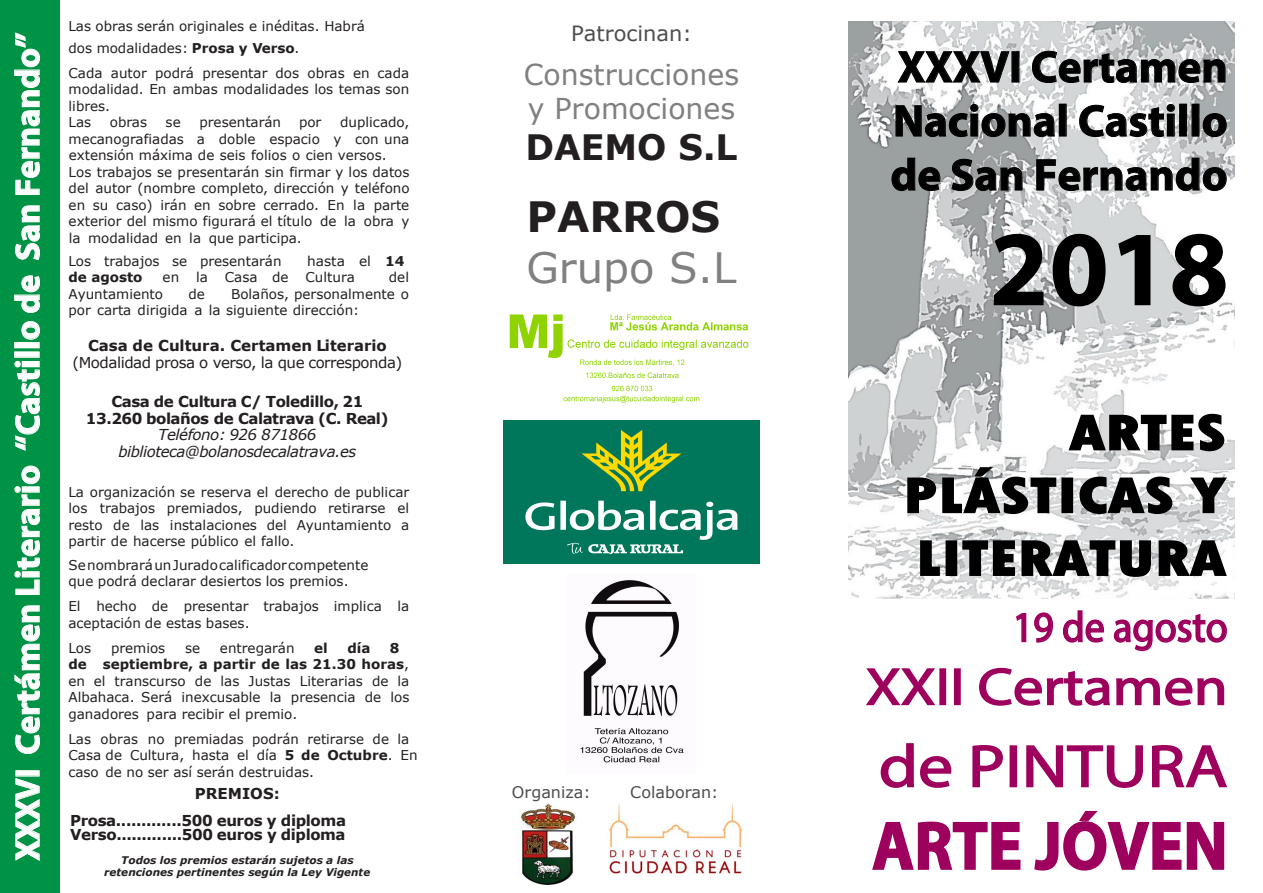
<style>
.page{position:relative;width:1263px;height:893px;background:#fff}
.page>*{position:absolute;margin:0;border:0;box-sizing:border-box;transform-origin:0 0}
.t1{font:700 108px "Myriad Pro";color:#000}
.t2{font:700 68.85px "Myriad Pro";color:#9e005d;scale:.94 1}
.t3{font:60px "Myriad Pro";color:#9e005d;scale:1.16 1}
.t4{font:800 condensed 52.35px/62.7px "Tw Cen";color:#000;text-align:justify;scale:1.31 1}
.t5{font:52.35px "Myriad Pro";color:#9e005d;scale:1.16 1}
.t6{font:700 45px/54px "Myriad Pro";color:#000;text-align:justify}
.t7{font:42.6px "Myriad Pro";color:#9e005d;scale:.94 1}
.t8{font:41.85px "Verdana";color:#808080}
.t9{font:700 41.85px "Verdana";color:#231f20}
.t10{font:700 34.95px "Verdana";color:#231f20}
.t11{font:700 34.5px "Myriad Pro";color:#fff}
.t12{font:28.8px/34px "Verdana";color:#808080}
.t13{font:21px "Verdana";color:#4d4d4d}
.t14{font:15.9px "Verdana";color:#4d4d4d}
.t15{font:700 15px/16.5px "Verdana";letter-spacing:-.025em;color:#231f20;text-align:center}
.t16{font:italic 15px/16.5px "Verdana";letter-spacing:-.03em;color:#231f20;text-align:center}
.t17{font:15px "Verdana";letter-spacing:-.03em;color:#231f20}
.t18{font:700 15px "Verdana";color:#231f20}
.t19{font:13.5px/16.5px "Verdana";color:#231f20}
.t20{font:700 13.5px "Verdana";color:#231f20}
.t21{font:italic 700 10.5px/12.3px "Verdana";color:#231f20;text-align:center}
.s1{font-weight:700}
.s2{font-size:52.5px}
</style>
<div class="page">
<img style="left:848px;top:21px;width:387px;height:577px">
<div style="left:0;top:0;width:59px;height:893px;background:#009245"></div>
<svg style="left:1016px;top:612px;width:11px;height:31px"></svg>
<svg style="left:1034px;top:612px;width:20px;height:31px"></svg>
<svg style="left:1063px;top:610px;width:41px;height:33px"></svg>
<svg style="left:1113px;top:614px;width:114px;height:38px"></svg>
<svg style="left:866px;top:668px;width:70px;height:38px"></svg>
<div style="left:939px;top:668px;width:7px;height:37px;border:2px solid #9e005d"></div>
<div style="left:954px;top:668px;width:7px;height:37px;border:2px solid #9e005d"></div>
<svg style="left:979px;top:667px;width:246px;height:39px"></svg>
<svg style="left:15px;top:778px;width:25px;height:83px"></svg>
<svg style="left:14px;top:605px;width:26px;height:149px"></svg>
<svg style="left:15px;top:466px;width:25px;height:129px"></svg>
<svg style="left:15px;top:361px;width:25px;height:90px"></svg>
<div style="left:15px;top:342px;width:24px;height:6px;border:1px solid #fff"></div>
<svg style="left:22px;top:321px;width:18px;height:19px"></svg>
<svg style="left:14px;top:275px;width:26px;height:38px"></svg>
<svg style="left:15px;top:205px;width:25px;height:55px"></svg>
<svg style="left:14px;top:33px;width:26px;height:162px"></svg>
<svg style="left:897px;top:51px;width:113px;height:32px"></svg>
<svg style="left:1032px;top:50px;width:194px;height:33px;background:#b2b4b5"></svg>
<svg style="left:895px;top:104px;width:160px;height:33px;background:#9fa1a2"></svg>
<div style="left:1059px;top:104px;width:8px;height:32px;border:1px solid #000"></div>
<svg style="left:1079px;top:104px;width:96px;height:33px"></svg>
<div style="left:1179px;top:104px;width:8px;height:32px;border:1px solid #000"></div>
<svg style="left:1202px;top:113px;width:25px;height:24px"></svg>
<svg style="left:891px;top:157px;width:50px;height:34px;background:#848889"></svg>
<svg style="left:951px;top:158px;width:72px;height:33px;background:#939597"></svg>
<svg style="left:1036px;top:157px;width:191px;height:34px"></svg>
<svg style="left:1068px;top:413px;width:157px;height:39px"></svg>
<svg style="left:907px;top:466px;width:150px;height:49px"></svg>
<div style="left:1061px;top:477px;width:12px;height:36px;border:2px solid #000"></div>
<svg style="left:1079px;top:476px;width:94px;height:39px"></svg>
<svg style="left:1189px;top:477px;width:39px;height:37px"></svg>
<svg style="left:919px;top:539px;width:22px;height:38px"></svg>
<div style="left:946px;top:540px;width:11px;height:36px;border:2px solid #000"></div>
<svg style="left:962px;top:539px;width:190px;height:39px"></svg>
<svg style="left:1158px;top:539px;width:70px;height:38px"></svg>
<img style="left:580px;top:580px;width:104px;height:183px">
<svg style="left:880px;top:743px;width:72px;height:45px"></svg>
<svg style="left:972px;top:745px;width:31px;height:43px"></svg>
<div style="left:1010px;top:745px;width:7px;height:42px;border:2px solid #9e005d"></div>
<svg style="left:1026px;top:745px;width:117px;height:43px"></svg>
<svg style="left:1152px;top:745px;width:75px;height:43px"></svg>
<svg style="left:872px;top:821px;width:149px;height:49px"></svg>
<svg style="left:1034px;top:810px;width:191px;height:61px"></svg>
<img style="left:503px;top:421px;width:257px;height:143px">
<img style="left:509px;top:314px;width:240px;height:89px">
<img style="left:608px;top:804px;width:136px;height:73px">
<img style="left:518px;top:803px;width:58px;height:82px">
<h3 class="t11" style="left:5px;top:860px;width:830px;rotate:-90deg">XXXVI Certámen Literario “Castillo de San Fernando”</h3>
<p class="t19" style="left:68px;top:15px;width:298px;line-height:22.5px">Las obras serán originales e inéditas. Habrá dos modalidades: <span class="s1">Prosa y Verso</span>.</p>
<p class="t19" style="left:69px;top:64px;width:342px">Cada autor podrá presentar dos obras en cada modalidad. En ambas modalidades los temas son libres.<br>Las</p>
<p class="t19" style="left:110px;top:114px;width:39px">obras</p>
<p class="t19" style="left:166px;top:114px;width:17px">se</p>
<p class="t19" style="left:199px;top:114px;width:83px">presentarán</p>
<p class="t19" style="left:299px;top:114px;width:24px">por</p>
<p class="t19" style="left:69px;top:114px;width:342px;text-indent:271px">duplicado, mecanografiadas a doble espacio y con una extensión máxima de seis folios o cien versos.<br>Los trabajos se presentarán sin firmar y los datos del autor (nombre completo, dirección y teléfono en su caso) irán en sobre cerrado. En la parte exterior del mismo figurará el título de la obra y la modalidad en la que participa.</p>
<p class="t19" style="left:68px;top:253px;width:215px">Los trabajos se presentarán</p>
<p class="t19" style="left:307px;top:253px;width:99px">hasta el <span class="s1">14</span></p>
<p class="t20" style="left:68px;top:268px;width:76px">de agosto</p>
<p class="t19" style="left:163px;top:269px;width:18px">en</p>
<p class="t19" style="left:196px;top:269px;width:13px">la</p>
<p class="t19" style="left:225px;top:269px;width:65px">Casa de</p>
<p class="t19" style="left:306px;top:269px;width:51px">Cultura</p>
<p class="t19" style="left:389px;top:269px;width:22px">del</p>
<p class="t19" style="left:68px;top:286px;width:96px">Ayuntamiento</p>
<p class="t19" style="left:188px;top:286px;width:18px">de</p>
<p class="t19" style="left:68px;top:286px;width:342px;text-indent:163px">Bolaños, personalmente o por carta dirigida a la siguiente dirección:</p>
<p class="t18" style="left:88px;top:335px;width:300px">Casa de Cultura. Certamen Literario</p>
<p class="t17" style="left:72px;top:352px;width:332px">(Modalidad prosa o verso, la que corresponda)</p>
<p class="t15" style="left:86px;top:393px;width:304px">Casa de Cultura C/ Toledillo, 21<br>13.260 bolaños de Calatrava (C. Real)</p>
<p class="t16" style="left:118px;top:426px;width:239px">Teléfono: 926 871866 biblioteca@bolanosdecalatrava.es</p>
<p class="t19" style="left:68px;top:484px;width:342px;text-align:justify">La organización se reserva el derecho de publicar los trabajos premiados, pudiendo retirarse el resto de las instalaciones del Ayuntamiento a partir de hacerse público el fallo.</p>
<p class="t19" style="left:68px;top:557px;width:301px;line-height:16px">SenombraráunJurado calificadorcompetente que podrá declarar desiertos los premios.</p>
<p class="t19" style="left:68px;top:598px;width:342px">El hecho de presentar trabajos implica la aceptación de estas bases.</p>
<p class="t19" style="left:68px;top:639px;width:24px">Los</p>
<p class="t19" style="left:111px;top:639px;width:56px">premios</p>
<p class="t19" style="left:185px;top:639px;width:17px">se</p>
<p class="t19" style="left:220px;top:639px;width:76px">entregarán</p>
<p class="t20" style="left:314px;top:638px;width:15px">el</p>
<p class="t20" style="left:347px;top:638px;width:25px">día</p>
<p class="t19" style="left:68px;top:639px;width:342px;text-indent:322px"><span class="s1">8 de septiembre, a partir de las 21.30 horas</span>, en el transcurso de las Justas Literarias de la Albahaca. Será inexcusable la presencia de los ganadores para recibir el premio.</p>
<p class="t19" style="left:68px;top:730px;width:351px">Las obras no premiadas podrán retirarse de la<br>Casa de Cultura, hasta el día <span class="s1">5 de Octubre</span>. En caso de no ser así serán destruidas.</p>
<p class="t15" style="left:70px;top:780px;width:278px;line-height:27.3px;text-align:left;text-indent:125px">PREMIOS:<br>Prosa.............500 euros y diploma</p>
<p class="t15" style="left:70px;top:826px;width:277px">Verso.............500 euros y diploma</p>
<p class="t21" style="left:104px;top:854px;width:267px">Todos los premios estarán sujetos a las retenciones pertinentes según la Ley Vigente</p>
<h3 class="t13" style="left:571px;top:19px;width:122px">Patrocinan:</h3>
<h3 class="t12" style="left:524px;top:57px;width:217px">Construcciones y Promociones</h3>
<h3 class="t10" style="left:525px;top:122px;width:214px">DAEMO S.L</h3>
<h3 class="t9" style="left:527px;top:187px;width:195px">PARROS</h3>
<h3 class="t8" style="left:527px;top:239px;width:211px">Grupo S.L</h3>
<p class="t14" style="left:512px;top:781px;width:80px">Organiza:</p>
<p class="t14" style="left:630px;top:781px;width:90px">Colaboran:</p>
<h3 class="t6" style="left:891px;top:38px;width:339px">XXXVI Certamen Nacional Castillo de San Fernando</h3>
<h1 class="t1" style="left:989px;top:198px;width:241px">2018</h1>
<h3 class="t4" style="left:903px;top:401px;width:248px;text-indent:165px">ARTES PLÁSTICAS Y LITERATURA</h3>
<h3 class="t7" style="left:1013px;top:601px;width:230px">19 de agosto</h3>
<h3 class="t5" style="left:866px;top:654px;width:314px"><span class="s2">XXII</span> Certamen</h3>
<h3 class="t3" style="left:879px;top:729px;width:302px">de PINTURA</h3>
<h2 class="t2" style="left:872px;top:801px;width:380px">ARTE JÓVEN</h2>
</div>
